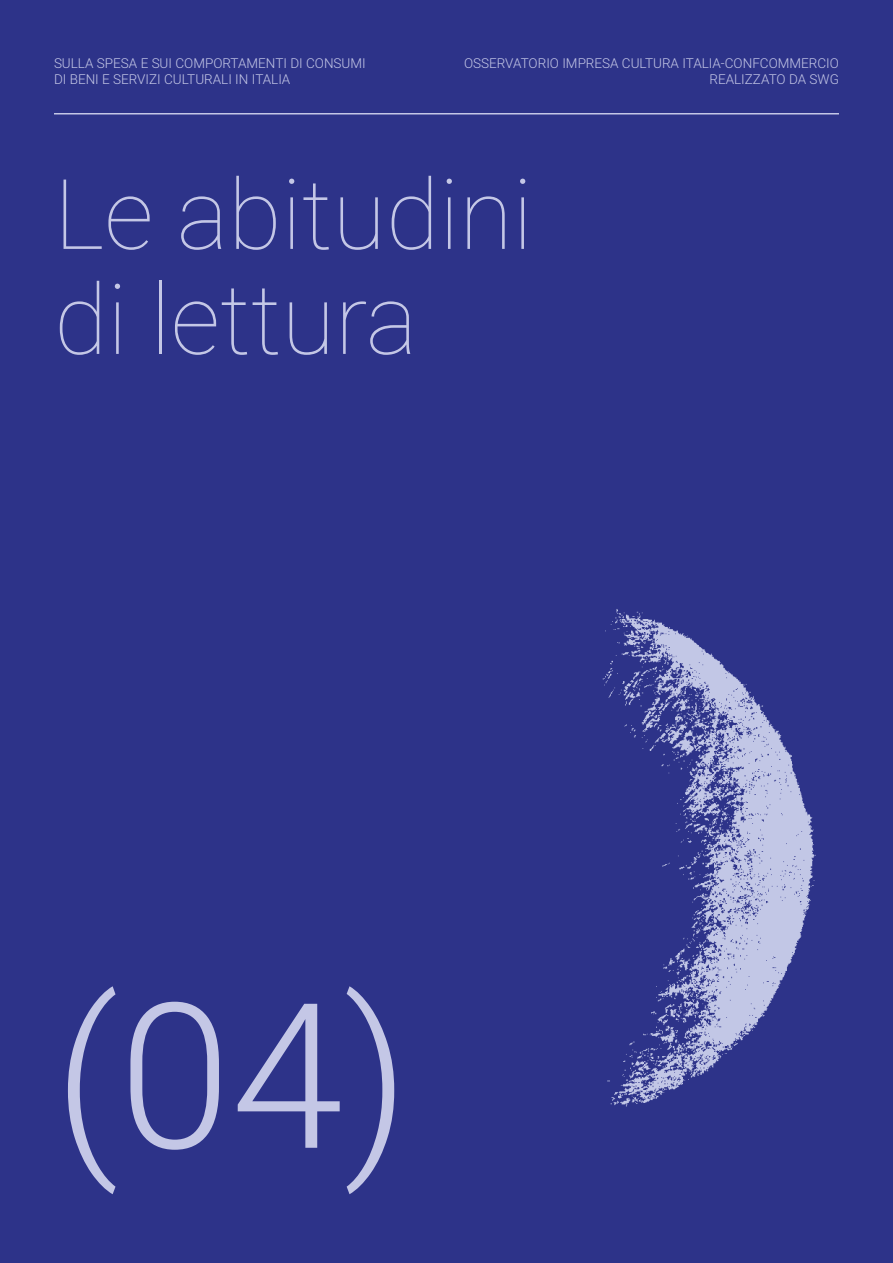
<style>
.page{position:relative;width:893px;height:1263px;background:#2d3389}
.page>*{position:absolute;margin:0;border:0;box-sizing:border-box;transform-origin:0 0}
.t1{font:300 202.5px "Heebo";color:#c4c7e6}
.t2{font:100 97.5px/105px "Heebo";color:#c4c7e6}
.t3{font:300 13.5px/16.2px "Heebo";color:#c4c7e6}
</style>
<div class="page">
<hr style="left:54px;top:113px;width:785px;height:1px;background:#c4c7e6">
<img style="left:602px;top:609px;width:214px;height:498px">
<p class="t3" style="left:54px;top:55px;width:313px">SULLA SPESA E SUI COMPORTAMENTI DI CONSUMI<br>DI BENI E SERVIZI CULTURALI IN ITALIA</p>
<p class="t3" style="left:464px;top:55px;width:376px;text-align:right">OSSERVATORIO IMPRESA CULTURA ITALIA-CONFCOMMERCIO<br>REALIZZATO DA SWG</p>
<h2 class="t2" style="left:54px;top:159px;width:480px">Le abitudini di lettura</h2>
<h1 class="t1" style="left:54px;top:935px;width:357px">(04)</h1>
</div>
